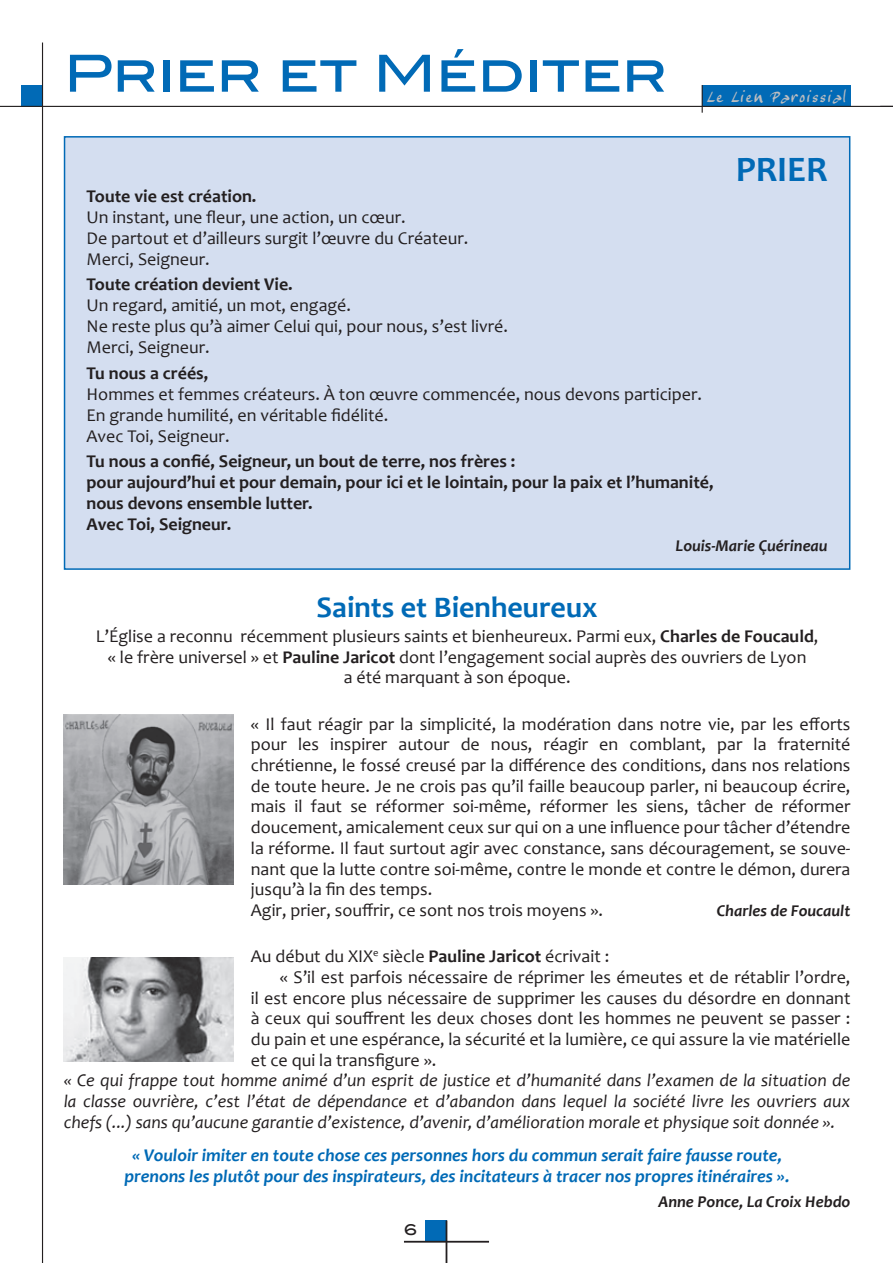
<style>
.page{position:relative;width:893px;height:1263px;background:#fff}
.page>*{position:absolute;margin:0;border:0;box-sizing:border-box;transform-origin:0 0}
.t1{font:51px "Blair Md ITCTT Medium";color:#016ab6}
.t2{font:700 36px "Candara";color:#016ab6}
.t3{font:700 30px "Candara";color:#016ab6}
.t4{font:19.5px "Manu Script";color:#bcbdc0}
.t5{font:18px/20.7px "Candara";color:#231f20}
.t6{font:italic 18px/20.7px "Candara";color:#231f20;text-align:justify}
.t7{font:700 18px/21px "Candara";color:#231f20}
.t8{font:italic 700 18px/20.7px "Candara";color:#016ab6;text-align:center}
.t9{font:italic 700 16.5px "Candara";color:#231f20}
.t10{font:15px "Blair Md ITCTT Medium";color:#231f20}
.s1{font-weight:700}
</style>
<div class="page">
<div style="left:425px;top:1220px;width:21px;height:22px;background:#016ab6"></div>
<hr style="left:446px;top:1220px;width:1px;height:43px;background:#231f20">
<hr style="left:404px;top:1241px;width:85px;height:1px;background:#231f20">
<div style="left:21px;top:85px;width:22px;height:21px;background:#016ab6"></div>
<hr style="left:42px;top:43px;width:1px;height:1220px;background:#231f20">
<div style="left:702px;top:85px;width:149px;height:21px;background:#016ab6"></div>
<svg style="left:702px;top:85px;width:1px;height:28px"></svg>
<div style="left:65px;top:137px;width:785px;height:432px;background:#d4def0"></div>
<div style="left:64px;top:136px;width:786px;height:434px;border:2px solid #016ab6"></div>
<img style="left:64px;top:714px;width:170px;height:170px">
<img style="left:64px;top:958px;width:170px;height:103px">
<hr style="left:892px;top:1023px;width:1px;height:43px;background:#016ab6">
<hr style="left:0;top:106px;width:893px;height:1px;background:#231f20">
<h1 class="t1" style="left:64px;top:32px;width:605px">Prier et Méditer</h1>
<p class="t4" style="left:706px;top:86px;width:142px">Le Lien Paroissial</p>
<h2 class="t2" style="left:736px;top:148px;width:93px">PRIER</h2>
<p class="t7" style="left:87px;top:186px;width:171px">Toute vie est création.</p>
<p class="t5" style="left:87px;top:207px;width:383px">Un instant, une fleur, une action, un cœur.<br>De partout et d’ailleurs surgit l’œuvre du Créateur.<br>Merci, Seigneur.</p>
<p class="t7" style="left:87px;top:274px;width:208px">Toute création devient Vie.</p>
<p class="t5" style="left:87px;top:295px;width:423px">Un regard, amitié, un mot, engagé.<br>Ne reste plus qu’à aimer Celui qui, pour nous, s’est livré.<br>Merci, Seigneur.</p>
<p class="t7" style="left:87px;top:362px;width:123px">Tu nous a créés,</p>
<p class="t5" style="left:87px;top:383px;width:617px">Hommes et femmes créateurs. À ton œuvre commencée, nous devons participer.<br>En grande humilité, en véritable fidélité.<br>Avec Toi, Seigneur.</p>
<p class="t7" style="left:87px;top:451px;width:629px">Tu nous a confié, Seigneur, un bout de terre, nos frères :<br>pour aujourd’hui et pour demain, pour ici et le lointain, pour la paix et l’humanité, nous devons ensemble lutter.<br>Avec Toi, Seigneur.</p>
<p class="t9" style="left:676px;top:536px;width:154px">Louis-Marie Çuérineau</p>
<h3 class="t3" style="left:317px;top:589px;width:283px">Saints et Bienheureux</h3>
<p class="t5" style="left:96px;top:626px;width:724px;text-align:center">L’Église a reconnu récemment plusieurs saints et bienheureux. Parmi eux, <span class="s1">Charles de Foucauld</span>, « le frère universel » et <span class="s1">Pauline Jaricot</span> dont l’engagement social auprès des ouvriers de Lyon<br>a été marquant à son époque.</p>
<p class="t5" style="left:251px;top:713px;width:601px">« Il faut réagir par la simplicité, la modération dans notre vie, par les efforts pour les inspirer autour de nous, réagir en comblant, par la fraternité chrétienne, le fossé creusé par la différence des conditions, dans nos relations de toute heure. Je ne crois pas qu’il faille beaucoup parler, ni beaucoup écrire, mais il faut se réformer soi-même, réformer les siens, tâcher de réformer doucement, amicalement ceux sur qui on a une influence pour tâcher d’étendre la réforme. Il faut surtout agir avec constance, sans découragement, se souve&shy;nant que la lutte contre soi-même, contre le monde et contre le démon, durera jusqu’à la fin des temps.<br>Agir, prier, souffrir, ce sont nos trois moyens ».</p>
<p class="t9" style="left:717px;top:901px;width:135px">Charles de Foucault</p>
<p class="t5" style="left:251px;top:946px;width:360px">Au début du XIX<sup>e</sup> siècle <span class="s1">Pauline Jaricot</span> écrivait :</p>
<p class="t5" style="left:280px;top:967px;width:572px">« S’il est parfois nécessaire de réprimer les émeutes et de rétablir l’ordre,</p>
<p class="t5" style="left:251px;top:987px;width:601px">il est encore plus nécessaire de supprimer les causes du désordre en donnant</p>
<p class="t5" style="left:251px;top:1008px;width:601px">à ceux qui souffrent les deux choses dont les hommes ne peuvent se passer :</p>
<p class="t5" style="left:251px;top:1029px;width:601px">du pain et une espérance, la sécurité et la lumière, ce qui assure la vie matérielle</p>
<p class="t5" style="left:251px;top:1049px;width:187px">et ce qui la transfigure ».</p>
<p class="t6" style="left:64px;top:1070px;width:788px">« Ce qui frappe tout homme animé d’un esprit de justice et d’humanité dans l’examen de la situation de la classe ouvrière, c’est l’état de dépendance et d’abandon dans lequel la société livre les ouvriers aux chefs (...) sans qu’aucune garantie d’existence, d’avenir, d’amélioration morale et physique soit donnée ».</p>
<p class="t8" style="left:124px;top:1145px;width:667px">« Vouloir imiter en toute chose ces personnes hors du commun serait faire fausse route, prenons les plutôt pour des inspirateurs, des incitateurs à tracer nos propres itinéraires ».</p>
<p class="t9" style="left:658px;top:1191px;width:193px">Anne Ponce, La Croix Hebdo</p>
<p class="t10" style="left:404px;top:1217px;width:15px">6</p>
</div>
